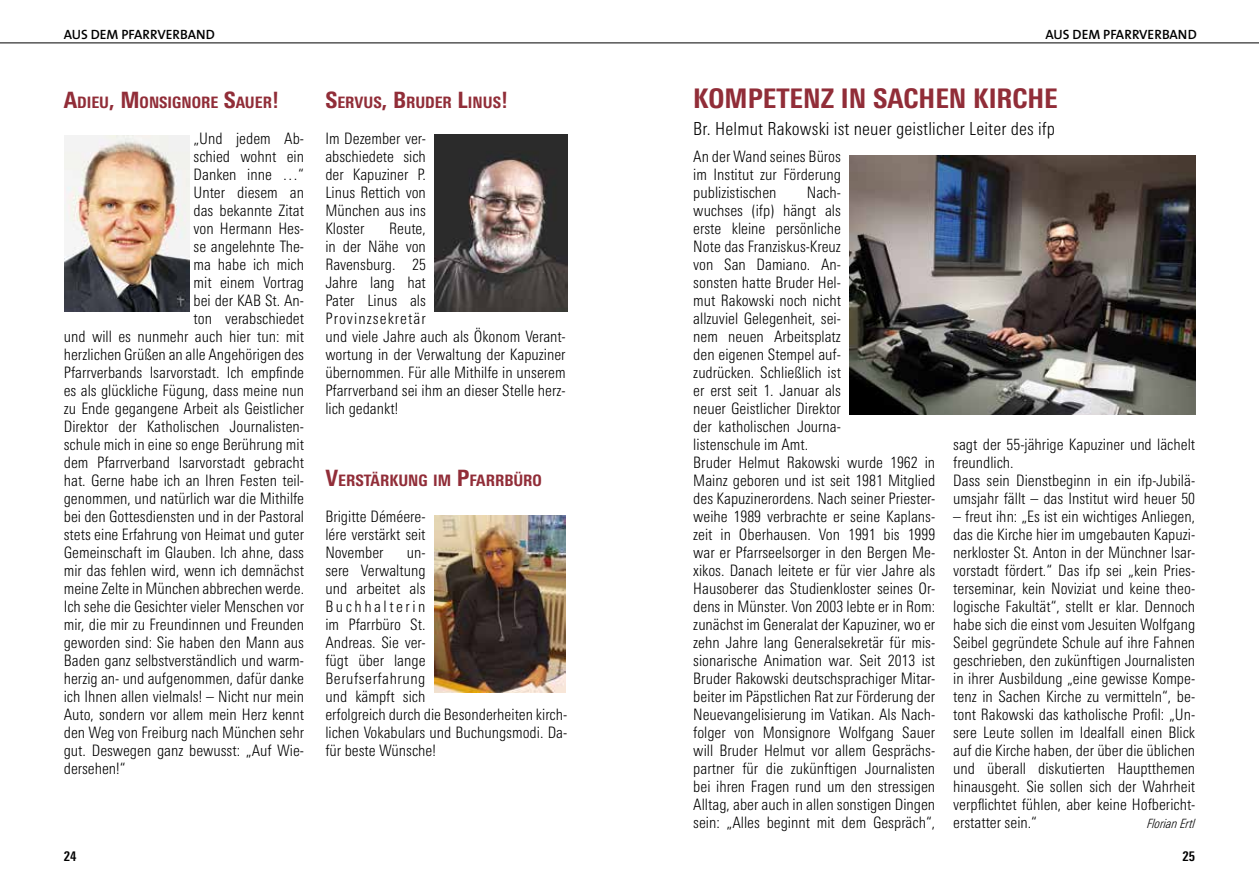
<style>
.page{position:relative;width:1259px;height:893px;background:#fff}
.page>*{position:absolute;margin:0;border:0;box-sizing:border-box;transform-origin:0 0}
.t1{font:800 condensed 27px "Linotype Univers";color:#912d38}
.t2{font:300 condensed 18px "Linotype Univers";letter-spacing:.01em;color:#000}
.t3{font:300 condensed 15.75px/18px "Linotype Univers";color:#000;text-align:justify}
.t4{font:800 condensed 15.75px "Linotype Univers";color:#912d38}
.t5{font:600 13.5px "The Sans";color:#000}
.t6{font:700 condensed 13.5px "Linotype Univers";color:#000}
.t7{font:italic 300 condensed 12.75px "Linotype Univers";color:#000}
.s1{font-size:22.5px}
</style>
<div class="page">
<hr style="left:0;top:43px;width:1259px;height:1px;background:#000">
<img style="left:434px;top:516px;width:132px;height:177px">
<img style="left:434px;top:134px;width:133px;height:177px">
<img style="left:849px;top:155px;width:346px;height:260px">
<img style="left:65px;top:136px;width:124px;height:176px">
<p class="t5" style="left:64px;top:23px;width:153px">AUS DEM PFARRVERBAND</p>
<p class="t5" style="left:1045px;top:23px;width:153px">AUS DEM PFARRVERBAND</p>
<p class="t4" style="left:64px;top:93px;width:217px"><span class="s1">A</span>DIEU<span class="s1">, M</span>ONSIGNORE <span class="s1">S</span>AUER<span class="s1">!</span></p>
<p class="t3" style="left:193px;top:129px;width:112px">„Und jedem Ab-</p>
<p class="t3" style="left:193px;top:147px;width:112px">schied wohnt ein</p>
<p class="t3" style="left:193px;top:165px;width:112px">Danken inne …“</p>
<p class="t3" style="left:193px;top:183px;width:112px">Unter diesem an</p>
<p class="t3" style="left:193px;top:201px;width:112px">das bekannte Zitat</p>
<p class="t3" style="left:193px;top:219px;width:112px">von Hermann Hes-</p>
<p class="t3" style="left:193px;top:237px;width:112px">se angelehnte The-</p>
<p class="t3" style="left:193px;top:255px;width:112px">ma habe ich mich</p>
<p class="t3" style="left:193px;top:273px;width:112px">mit einem Vortrag</p>
<p class="t3" style="left:193px;top:291px;width:112px">bei der KAB St. An-</p>
<p class="t3" style="left:193px;top:309px;width:112px">ton verabschiedet</p>
<p class="t3" style="left:64px;top:327px;width:242px">und will es nunmehr auch hier tun: mit</p>
<p class="t3" style="left:64px;top:345px;width:242px">herzlichen Grüßen an alle Angehörigen des</p>
<p class="t3" style="left:64px;top:363px;width:242px">Pfarrverbands Isarvorstadt. Ich empfinde</p>
<p class="t3" style="left:64px;top:381px;width:242px">es als glückliche Fügung, dass meine nun</p>
<p class="t3" style="left:64px;top:399px;width:242px">zu Ende gegangene Arbeit als Geistlicher</p>
<p class="t3" style="left:64px;top:417px;width:242px">Direktor der Katholischen Journalisten-</p>
<p class="t3" style="left:64px;top:435px;width:242px">schule mich in eine so enge Berührung mit</p>
<p class="t3" style="left:64px;top:453px;width:242px">dem Pfarrverband Isarvorstadt gebracht</p>
<p class="t3" style="left:64px;top:471px;width:242px">hat. Gerne habe ich an Ihren Festen teil-</p>
<p class="t3" style="left:64px;top:489px;width:242px">genommen, und natürlich war die Mithilfe</p>
<p class="t3" style="left:64px;top:507px;width:242px">bei den Gottesdiensten und in der Pastoral</p>
<p class="t3" style="left:64px;top:525px;width:242px">stets eine Erfahrung von Heimat und guter</p>
<p class="t3" style="left:64px;top:543px;width:242px">Gemeinschaft im Glauben. Ich ahne, dass</p>
<p class="t3" style="left:64px;top:561px;width:242px">mir das fehlen wird, wenn ich demnächst</p>
<p class="t3" style="left:64px;top:579px;width:242px">meine Zelte in München abbrechen werde.</p>
<p class="t3" style="left:64px;top:597px;width:242px">Ich sehe die Gesichter vieler Menschen vor</p>
<p class="t3" style="left:64px;top:615px;width:242px">mir, die mir zu Freundinnen und Freunden</p>
<p class="t3" style="left:64px;top:633px;width:242px">geworden sind: Sie haben den Mann aus</p>
<p class="t3" style="left:64px;top:651px;width:242px">Baden ganz selbstverständlich und warm-</p>
<p class="t3" style="left:64px;top:669px;width:242px">herzig an- und aufgenommen, dafür danke</p>
<p class="t3" style="left:64px;top:687px;width:242px">ich Ihnen allen vielmals! – Nicht nur mein</p>
<p class="t3" style="left:64px;top:705px;width:242px">Auto, sondern vor allem mein Herz kennt</p>
<p class="t3" style="left:64px;top:723px;width:242px">den Weg von Freiburg nach München sehr</p>
<p class="t3" style="left:64px;top:741px;width:242px">gut. Deswegen ganz bewusst: „Auf Wie-</p>
<p class="t3" style="left:64px;top:759px;width:63px">dersehen!“</p>
<p class="t4" style="left:325px;top:93px;width:184px"><span class="s1">S</span>ERVUS<span class="s1">, B</span>RUDER <span class="s1">L</span>INUS<span class="s1">!</span></p>
<p class="t3" style="left:325px;top:129px;width:102px">Im Dezember ver&shy;abschiedete sich der Kapuziner P.<br>Linus Rettich von München aus ins Kloster</p>
<p class="t3" style="left:325px;top:219px;width:242px;text-align:left;text-indent:64px">Reute,<br>in der Nähe von<br>Ravensburg. 25<br>Jahre lang hat<br>Pater Linus als<br>Provinzsekretär<br>und viele Jahre auch als Ökonom Verant&shy;wortung in der Verwaltung der Kapuziner übernommen. Für alle Mithilfe in unserem<br>Pfarrverband sei ihm an dieser Stelle herz&shy;lich gedankt!</p>
<p class="t4" style="left:325px;top:471px;width:218px"><span class="s1">V</span>ERSTÄRKUNG IM <span class="s1">P</span>FARRBÜRO</p>
<p class="t3" style="left:325px;top:507px;width:102px">Brigitte Déméere&shy;lére verstärkt seit November</p>
<p class="t3" style="left:325px;top:543px;width:243px;text-align:left;text-indent:81px">un-<br>sere Verwaltung<br>und arbeitet als<br>Buchhalterin<br>im Pfarrbüro St.<br>Andreas. Sie ver-<br>fügt über lange<br>Berufserfahrung<br>und kämpft sich<br>erfolgreich durch die Besonderheiten kirch&shy;lichen Vokabulars und Buchungsmodi. Da&shy;für beste Wünsche!</p>
<h1 class="t1" style="left:693px;top:82px;width:366px">KOMPETENZ IN SACHEN KIRCHE</h1>
<p class="t2" style="left:693px;top:118px;width:363px">Br. Helmut Rakowski ist neuer geistlicher Leiter des ifp</p>
<p class="t3" style="left:693px;top:147px;width:149px">An der Wand seines Büros im Institut zur Förderung publizistischen</p>
<p class="t3" style="left:693px;top:183px;width:243px;text-align:left;text-indent:114px">Nach-<br>wuchses (ifp) hängt als<br>erste kleine persönliche<br>Note das Franziskus-Kreuz<br>von San Damiano. An-<br>sonsten hatte Bruder Hel-<br>mut Rakowski noch nicht<br>allzuviel Gelegenheit, sei-<br>nem neuen Arbeitsplatz<br>den eigenen Stempel auf-<br>zudrücken. Schließlich ist<br>er erst seit 1. Januar als<br>neuer Geistlicher Direktor<br>der katholischen Journa-<br>listenschule im Amt.<br>Bruder Helmut Rakowski wurde 1962 in Mainz geboren und ist seit 1981 Mitglied des Kapuzinerordens. Nach seiner Priester&shy;weihe 1989 verbrachte er seine Kaplans&shy;zeit in Oberhausen. Von 1991 bis 1999 war er Pfarrseelsorger in den Bergen Me&shy;xikos. Danach leitete er für vier Jahre als Hausoberer das Studienkloster seines Or&shy;dens in Münster. Von 2003 lebte er in Rom: zunächst im Generalat der Kapuziner, wo er zehn Jahre lang Generalsekretär für mis&shy;sionarische Animation war. Seit 2013 ist Bruder Rakowski deutschsprachiger Mitar&shy;beiter im Päpstlichen Rat zur Förderung der Neuevangelisierung im Vatikan. Als Nach&shy;folger von Monsignore Wolfgang Sauer will Bruder Helmut vor allem Gesprächs&shy;partner für die zukünftigen Journalisten bei ihren Fragen rund um den stressigen Alltag, aber auch in allen sonstigen Dingen sein: „Alles beginnt mit dem Gespräch“,</p>
<p class="t3" style="left:953px;top:435px;width:243px;text-align:left">sagt der 55-jährige Kapuziner und lächelt freundlich.<br>Dass sein Dienstbeginn in ein ifp-Jubilä&shy;umsjahr fällt – das Institut wird heuer 50</p>
<p class="t3" style="left:953px;top:507px;width:243px">– freut ihn: „Es ist ein wichtiges Anliegen, das die Kirche hier im umgebauten Kapuzi&shy;nerkloster St. Anton in der Münchner Isar&shy;vorstadt fördert.“ Das ifp sei „kein Pries&shy;terseminar, kein Noviziat und keine theo&shy;logische Fakultät“, stellt er klar. Dennoch habe sich die einst vom Jesuiten Wolfgang Seibel gegründete Schule auf ihre Fahnen geschrieben, den zukünftigen Journalisten in ihrer Ausbildung „eine gewisse Kompe&shy;tenz in Sachen Kirche zu vermitteln“, be&shy;tont Rakowski das katholische Profil: „Un&shy;sere Leute sollen im Idealfall einen Blick auf die Kirche haben, der über die üblichen und überall diskutierten Hauptthemen hinausgeht. Sie sollen sich der Wahrheit verpflichtet fühlen, aber keine Hofbericht&shy;erstatter sein.“</p>
<p class="t7" style="left:1147px;top:816px;width:49px">Florian Ertl</p>
<p class="t6" style="left:64px;top:848px;width:14px">24</p>
<p class="t6" style="left:1182px;top:848px;width:14px">25</p>
</div>
